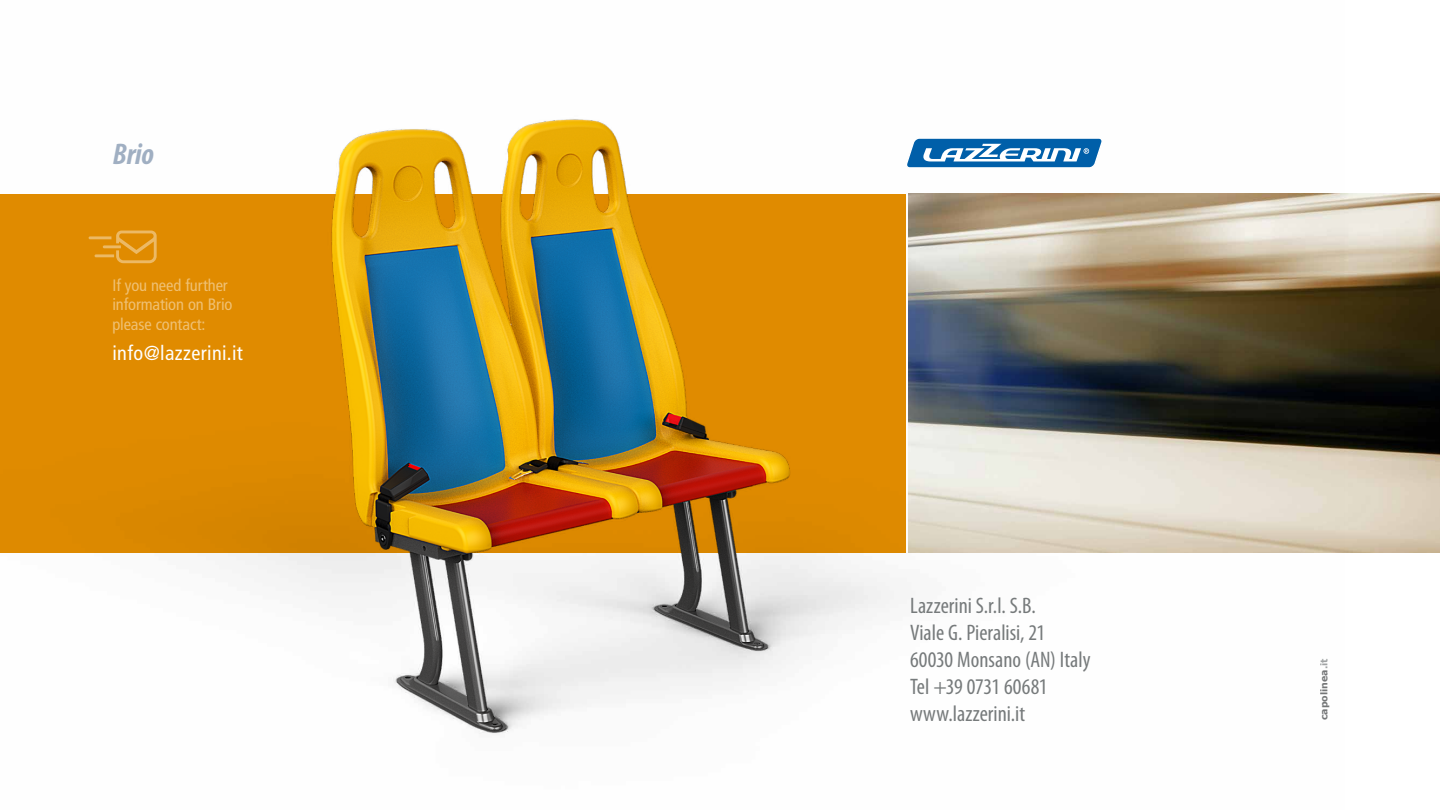
<style>
.page{position:relative;width:1440px;height:810px;background:#fff}
.page>*{position:absolute;margin:0;border:0;box-sizing:border-box;transform-origin:0 0}
.t1{font:italic 700 condensed 30px "Myriad Pro";color:#a0afc2}
.t2{font:condensed 22.5px/27px "Myriad Pro";color:#767a7b}
.t3{font:condensed 20.25px "Frutiger LT Std";letter-spacing:.02em;color:#fff}
.t4{font:condensed 16.5px/19.8px "Frutiger LT Std";letter-spacing:-.01em;color:#efc073}
.t5{font:700 9.45px "Verdana";color:#535657}
.s1{color:#8a8e8f}
</style>
<div class="page">
<img style="left:1344px;top:194px;width:96px;height:358px">
<img style="left:0;top:119px;width:1344px;height:615px">
<svg style="left:906px;top:137px;width:197px;height:32px"></svg>
<h1 class="t1" style="left:113px;top:136px;width:43px">Brio</h1>
<p class="t4" style="left:112px;top:275px;width:121px">If you need further information on Brio please contact:</p>
<p class="t3" style="left:112px;top:341px;width:132px">info@lazzerini.it</p>
<p class="t2" style="left:910px;top:592px;width:182px">Lazzerini S.r.l. S.B.<br>Viale G. Pieralisi, 21<br>60030 Monsano (AN) Italy<br>Tel +39 0731 60681 www.lazzerini.it</p>
<p class="t5" style="left:1318px;top:720px;width:63px;rotate:-90deg">capolinea<span class="s1">.it</span></p>
</div>
